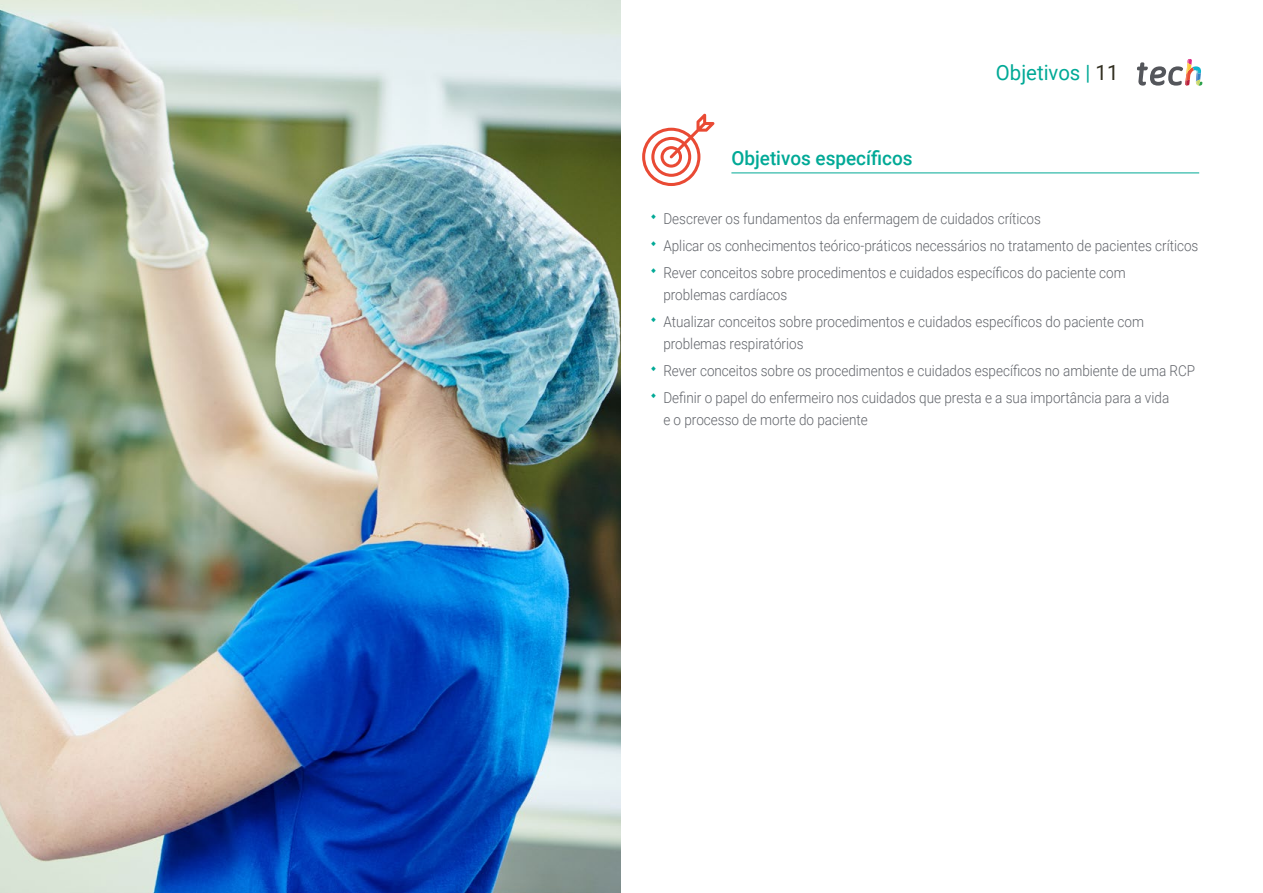
<style>
.page{position:relative;width:1263px;height:893px;background:#fff}
.page>*{position:absolute;margin:0;border:0;box-sizing:border-box;transform-origin:0 0}
.t1{font:21px "Roboto";color:#00a996}
.t2{font:500 19.5px "Roboto";color:#00a996}
.t3{font:300 15px/26.7px "Roboto";color:#61646a;scale:.9 1}
.s1{color:#312e20}
</style>
<div class="page">
<svg style="left:642px;top:114px;width:72px;height:72px"></svg>
<hr style="left:731px;top:173px;width:468px;height:1px;background:#00a996">
<img style="left:0;top:0;width:621px;height:893px">
<svg style="left:1137px;top:59px;width:65px;height:27px"></svg>
<h2 class="t2" style="left:731px;top:144px;width:183px">Objetivos específicos</h2>
<h1 class="t1" style="left:996px;top:57px;width:124px">Objetivos | <span class="s1">11</span></h1>
<p class="t3" style="left:663px;top:205px;width:596px">Descrever os fundamentos da enfermagem de cuidados críticos<br>Aplicar os conhecimentos teórico-práticos necessários no tratamento de pacientes críticos<br>Rever conceitos sobre procedimentos e cuidados específicos do paciente com</p>
<p class="t3" style="left:663px;top:281px;width:536px">problemas cardíacos<br>Atualizar conceitos sobre procedimentos e cuidados específicos do paciente com</p>
<p class="t3" style="left:663px;top:330px;width:592px">problemas respiratórios<br>Rever conceitos sobre os procedimentos e cuidados específicos no ambiente de uma RCP<br>Definir o papel do enfermeiro nos cuidados que presta e a sua importância para a vida</p>
<p class="t3" style="left:663px;top:406px;width:229px">e o processo de morte do paciente</p>
</div>
